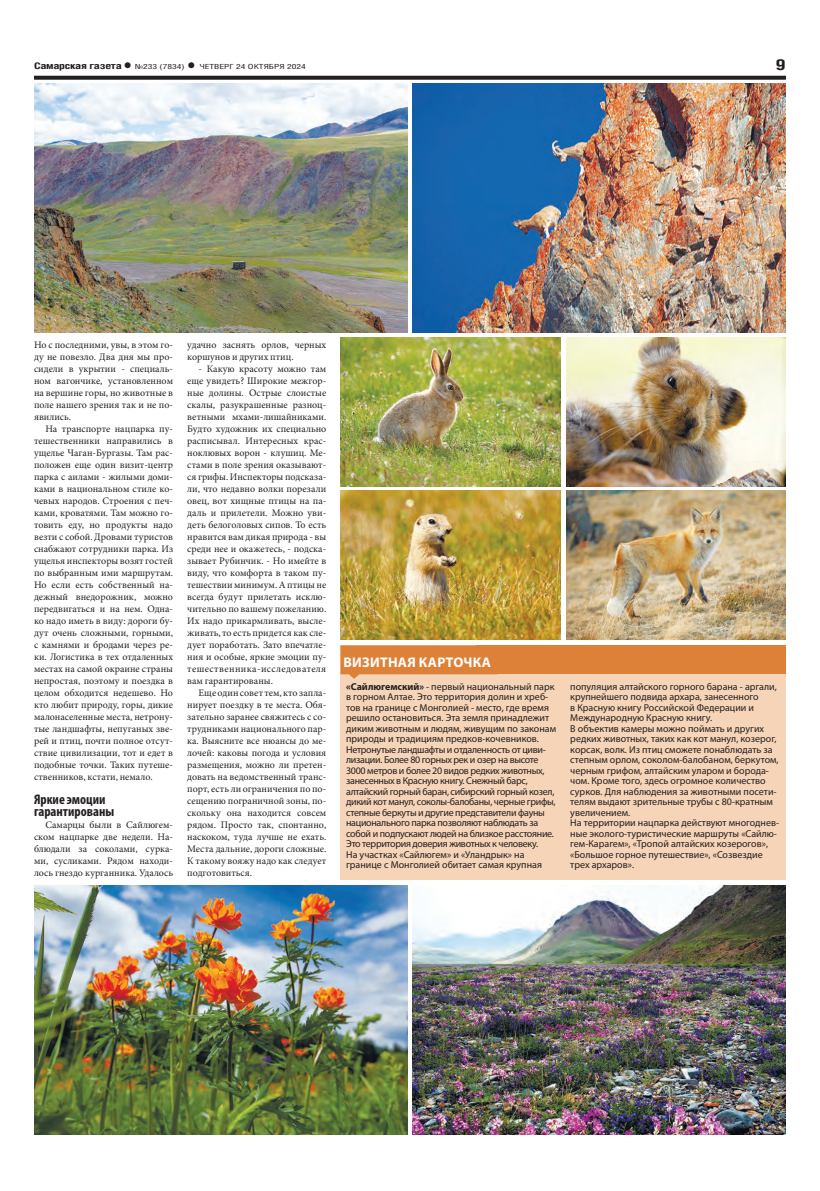
<style>
.page{position:relative;width:820px;height:1191px;background:#fff}
.page>*{position:absolute;margin:0;border:0;box-sizing:border-box;transform-origin:0 0}
.t1{font:700 15px "Helios Cond";color:#231f20;scale:1.4 1}
.ЗАГ_в_ТЕКСТЕ{font:700 condensed 14px/12px "Myriad Pro";color:#231f20}
.t2{font:700 14px "Myriad Pro";letter-spacing:.02em;color:#fff}
.ОСНОВНОЙ{font:10px/12px "Minion Pro";color:#231f20;text-align:justify}
.мнение_текст{font:10px/10.5px "Myriad Pro";color:#231f20}
.мнение_текст-2{font:10px/10.5px "Myriad Pro";letter-spacing:-.03em;color:#231f20}
.t3{font:700 9px "Helios Cond";letter-spacing:-.02em;color:#231f20;scale:1.4 1}
.t4{font:7px "Helios Cond";color:#231f20;scale:1.4 1}
.s1{font-size:16px}
.s2{font-weight:700;font-size:16px}
.s3{font-weight:700}
</style>
<div class="page">
<svg style="left:34px;top:76px;width:751px;height:4px;fill:#231f20"></svg>
<img style="left:566px;top:491px;width:219px;height:148px">
<img style="left:34px;top:886px;width:373px;height:248px">
<img style="left:340px;top:337px;width:220px;height:149px">
<img style="left:412px;top:84px;width:373px;height:248px">
<img style="left:566px;top:337px;width:219px;height:149px">
<img style="left:34px;top:84px;width:373px;height:248px">
<img style="left:412px;top:886px;width:373px;height:248px">
<img style="left:340px;top:491px;width:220px;height:148px">
<div style="left:340px;top:645px;width:445px;height:235px;background:#f5d4b7"></div>
<div style="left:476px;top:645px;width:309px;height:29px;background:#de8138"></div>
<svg style="left:340px;top:645px;width:157px;height:34px"></svg>
<p class="t3" style="left:34px;top:61px;width:71px">Самарская газета<span class="s1">•</span></p>
<p class="t4" style="left:135px;top:63px;width:124px">№233 (7834) <span class="s2">•</span> ЧЕТВЕРГ 24 ОКТЯБРЯ 2024</p>
<p class="t1" style="left:775px;top:55px;width:9px">9</p>
<p class="ОСНОВНОЙ" style="left:34px;top:339px;width:140px">Но с последними, увы, в этом го&shy;ду не повезло. Два дня мы про&shy;сидели в укрытии - специаль&shy;ном вагончике, установленном на вершине горы, но животные в поле нашего зрения так и не по&shy;явились.</p>
<p class="ОСНОВНОЙ" style="left:34px;top:423px;width:140px;text-indent:11px">На транспорте нацпарка пу&shy;тешественники направились в ущелье Чаган-Бургазы. Там рас&shy;положен еще один визит-центр парка с аилами - жилыми доми&shy;ками в национальном стиле ко&shy;чевых народов. Строения с печ&shy;ками, кроватями. Там можно го&shy;товить еду, но продукты надо везти с собой. Дровами туристов снабжают сотрудники парка. Из ущелья инспекторы возят гостей по выбранным ими маршрутам.<br>Но если есть собственный на&shy;дежный внедорожник, можно передвигаться и на нем. Одна&shy;ко надо иметь в виду: дороги бу&shy;дут очень сложными, горными, с камнями и бродами через ре&shy;ки. Логистика в тех отдаленных местах на самой окраине страны непростая, поэтому и поездка в целом обходится недешево. Но кто любит природу, горы, дикие малонаселенные места, нетрону&shy;тые ландшафты, непуганых зве&shy;рей и птиц, почти полное отсут&shy;ствие цивилизации, тот и едет в подобные точки. Таких путеше&shy;ственников, кстати, немало.</p>
<p class="ЗАГ_в_ТЕКСТЕ" style="left:34px;top:793px;width:82px">Яркие эмоции гарантированы</p>
<p class="ОСНОВНОЙ" style="left:34px;top:819px;width:140px;text-indent:11px">Самарцы были в Сайлюгем&shy;ском нацпарке две недели. На&shy;блюдали за соколами, сурка&shy;ми, сусликами. Рядом находи&shy;лось гнездо курганника. Удалось</p>
<p class="ОСНОВНОЙ" style="left:187px;top:339px;width:140px">удачно заснять орлов, черных коршунов и других птиц.</p>
<p class="ОСНОВНОЙ" style="left:187px;top:363px;width:140px;text-indent:11px">- Какую красоту можно там еще увидеть? Широкие межгор&shy;ные долины. Острые слоистые скалы, разукрашенные разноц&shy;ветными мхами-лишайниками.<br>Будто художник их специально расписывал. Интересных крас&shy;ноклювых ворон - клушиц. Ме&shy;стами в поле зрения оказывают&shy;ся грифы. Инспекторы подсказа&shy;ли, что недавно волки порезали овец, вот хищные птицы на па&shy;даль и прилетели. Можно уви&shy;деть белоголовых сипов. То есть нравится вам дикая природа - вы среди нее и окажетесь, - подска&shy;зывает Рубинчик. - Но имейте в виду, что комфорта в таком пу&shy;тешествии минимум. А птицы не всегда будут прилетать исклю&shy;чительно по вашему пожеланию.<br>Их надо прикармливать, высле&shy;живать, то есть придется как сле&shy;дует поработать. Зато впечатле&shy;ния и особые, яркие эмоции пу&shy;тешественника-исследователя вам гарантированы.</p>
<p class="ОСНОВНОЙ" style="left:187px;top:687px;width:140px;text-indent:11px">Еще один совет тем, кто запла&shy;нирует поездку в те места. Обя&shy;зательно заранее свяжитесь с со&shy;трудниками национального пар&shy;ка. Выясните все нюансы до ме&shy;лочей: каковы погода и условия размещения, можно ли претен&shy;довать на ведомственный транс&shy;порт, есть ли ограничения по по&shy;сещению пограничной зоны, по&shy;скольку она находится совсем рядом. Просто так, спонтанно, наскоком, туда лучше не ехать.<br>Места дальние, дороги сложные.<br>К такому вояжу надо как следует подготовиться.</p>
<p class="мнение_текст" style="left:346px;top:681px;width:211px"><span class="s3">«Сайлюгемский»</span> - первый национальный парк в горном Алтае. Это территория долин и хреб&shy;тов на границе с Монголией - место, где время решило остановиться. Эта земля принадлежит диким животным и людям, живущим по законам природы и традициям предков-кочевников.</p>
<p class="t2" style="left:343px;top:653px;width:149px">ВИЗИТНАЯ КАРТОЧКА</p>
<p class="мнение_текст-2" style="left:346px;top:744px;width:211px">Нетронутые ландшафты и отдаленность от циви&shy;лизации. Более 80 горных рек и озер на высоте 3000 метров и более 20 видов редких животных, занесенных в Красную книгу. Снежный барс, алтайский горный баран, сибирский горный козел, дикий кот манул, соколы-балобаны, черные грифы, степные беркуты и другие представители фауны национального парка позволяют наблюдать за собой и подпускают людей на близкое расстояние.<br>Это территория доверия животных к человеку.</p>
<p class="мнение_текст" style="left:346px;top:849px;width:197px">На участках «Сайлюгем» и «Уландрык» на границе с Монголией обитает самая крупная</p>
<p class="мнение_текст" style="left:570px;top:681px;width:208px">популяция алтайского горного барана - аргали, крупнейшего подвида архара, занесенного<br>в Красную книгу Российской Федерации и Международную Красную книгу.</p>
<p class="мнение_текст" style="left:570px;top:723px;width:210px">В объектив камеры можно поймать и других редких животных, таких как кот манул, козерог, корсак, волк. Из птиц сможете понаблюдать за степным орлом, соколом-балобаном, беркутом, черным грифом, алтайским уларом и борода&shy;чом. Кроме того, здесь огромное количество сурков. Для наблюдения за животными посети&shy;телям выдают зрительные трубы с 80-кратным увеличением.</p>
<p class="мнение_текст" style="left:570px;top:817px;width:210px">На территории нацпарка действуют многоднев&shy;ные эколого-туристические маршруты «Сайлю&shy;гем-Карагем», «Тропой алтайских козерогов», «Большое горное путешествие», «Созвездие трех архаров».</p>
</div>
